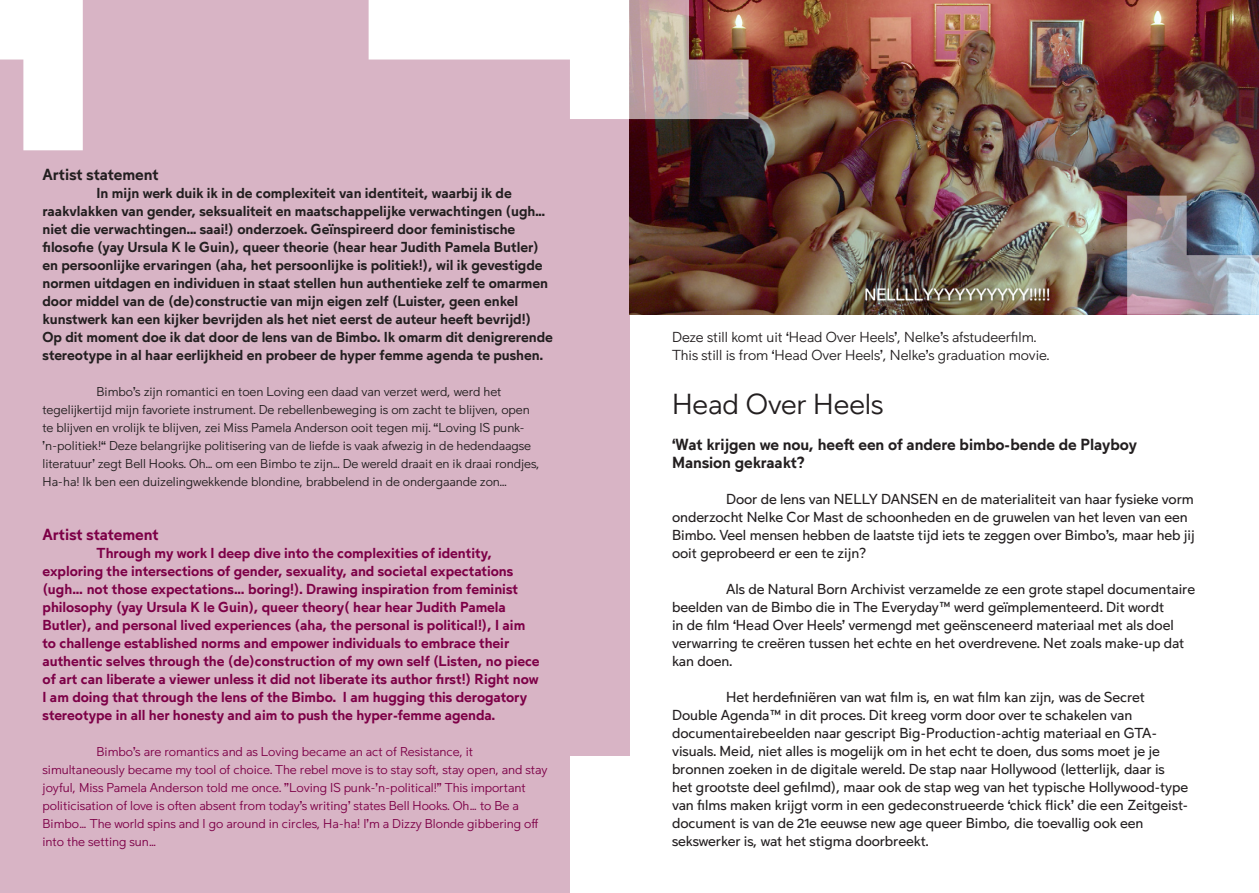
<style>
.page{position:relative;width:1259px;height:893px;background:#fff}
.page>*{position:absolute;margin:0;border:0;box-sizing:border-box;transform-origin:0 0}
.t1{font:300 27px "Left 3.5";color:#231f20}
.t2{font:700 15px/18px "Left 3.5";letter-spacing:-.005em;color:#231f20}
.t3{font:700 15px "Left 3.5";color:#7d0047}
.t4{font:13.5px/18px "Left 3.5";letter-spacing:-.005em;color:#231f20}
.t5{font:700 13.5px/18px "Left 3.5";letter-spacing:-.005em;color:#231f20}
.t6{font:700 13.5px/18px "Left 3.5";letter-spacing:-.005em;color:#7d0047}
.t7{font:300 13.5px "Left 3.5";color:#231f20}
.t8{font:300 12px/18px "Left 3.5";letter-spacing:-.005em;color:#231f20}
.t9{font:300 12px/18px "Left 3.5";color:#7d0047}
</style>
<div class="page">
<div style="left:0;top:0;width:629px;height:893px;background:#d8b4c5"></div>
<img style="left:629px;top:0;width:630px;height:315px">
<img style="left:1127px;top:196px;width:132px;height:119px">
<svg style="left:369px;top:0;width:379px;height:119px"></svg>
<svg style="left:0;top:0;width:83px;height:150px"></svg>
<div style="left:570px;top:756px;width:69px;height:137px;background:#fff"></div>
<p class="t2" style="left:43px;top:167px;width:118px">Artist statement</p>
<p class="t5" style="left:43px;top:185px;width:512px;text-indent:54px">In mijn werk duik ik in de complexiteit van identiteit, waarbij ik de raakvlakken van gender, seksualiteit en maatschappelijke verwachtingen (ugh... niet die verwachtingen... saai!) onderzoek. Geïnspireerd door feministische filosofie (yay Ursula K le Guin), queer theorie (hear hear Judith Pamela Butler) en persoonlijke ervaringen (aha, het persoonlijke is politiek!), wil ik gevestigde normen uitdagen en individuen in staat stellen hun authentieke zelf te omarmen door middel van de (de)constructie van mijn eigen zelf (Luister, geen enkel kunstwerk kan een kijker bevrijden als het niet eerst de auteur heeft bevrijd!)<br>Op dit moment doe ik dat door de lens van de Bimbo. Ik omarm dit denigrerende stereotype in al haar eerlijkheid en probeer de hyper femme agenda te pushen.</p>
<p class="t8" style="left:43px;top:384px;width:499px;text-indent:54px">Bimbo’s zijn romantici en toen Loving een daad van verzet werd, werd het tegelijkertijd mijn favoriete instrument. De rebellenbeweging is om zacht te blijven, open te blijven en vrolijk te blijven, zei Miss Pamela Anderson ooit tegen mij. “Loving IS punk-’n-politiek!“ Deze belangrijke politisering van de liefde is vaak afwezig in de hedendaagse literatuur’ zegt Bell Hooks. Oh... om een Bimbo te zijn... De wereld draait en ik draai rondjes, Ha-ha! Ik ben een duizelingwekkende blondine, brabbelend in de ondergaande zon...</p>
<p class="t3" style="left:43px;top:524px;width:118px">Artist statement</p>
<p class="t6" style="left:43px;top:545px;width:498px;text-indent:54px">Through my work I deep dive into the complexities of identity, exploring the intersections of gender, sexuality, and societal expectations (ugh… not those expectations… boring!). Drawing inspiration from feminist philosophy (yay Ursula K le Guin), queer theory( hear hear Judith Pamela Butler), and personal lived experiences (aha, the personal is political!), I aim to challenge established norms and empower individuals to embrace their authentic selves through the (de)construction of my own self (Listen, no piece of art can liberate a viewer unless it did not liberate its author first!) Right now I am doing that through the lens of the Bimbo. I am hugging this derogatory stereotype in all her honesty and aim to push the hyper-femme agenda.</p>
<p class="t9" style="left:43px;top:744px;width:506px;text-indent:54px">Bimbo’s are romantics and as Loving became an act of Resistance, it simultaneously became my tool of choice. The rebel move is to stay soft, stay open, and stay joyful, Miss Pamela Anderson told me once. ”Loving IS punk-’n-political!” This important politicisation of love is often absent from today’s writing’ states Bell Hooks. Oh… to Be a Bimbo… The world spins and I go around in circles, Ha-ha! I’m a Dizzy Blonde gibbering off into the setting sun…</p>
<p class="t7" style="left:672px;top:328px;width:366px">Deze still komt uit ‘Head Over Heels’, Nelke’s afstudeerfilm.</p>
<p class="t7" style="left:672px;top:346px;width:379px">This still is from ‘Head Over Heels’, Nelke’s graduation movie.</p>
<p class="t1" style="left:672px;top:387px;width:213px">Head Over Heels</p>
<p class="t2" style="left:672px;top:437px;width:466px">‘Wat krijgen we nou, heeft een of andere bimbo-bende de Playboy<br>Mansion gekraakt?</p>
<p class="t4" style="left:672px;top:491px;width:524px;text-indent:54px">Door de lens van NELLY DANSEN en de materialiteit van haar fysieke vorm onderzocht Nelke Cor Mast de schoonheden en de gruwelen van het leven van een Bimbo. Veel mensen hebben de laatste tijd iets te zeggen over Bimbo’s, maar heb jij ooit geprobeerd er een te zijn?</p>
<p class="t4" style="left:672px;top:581px;width:524px;text-indent:54px">Als de Natural Born Archivist verzamelde ze een grote stapel documentaire beelden van de Bimbo die in The Everyday™ werd geïmplementeerd. Dit wordt<br>in de film ‘Head Over Heels’ vermengd met geënsceneerd materiaal met als doel verwarring te creëren tussen het echte en het overdrevene. Net zoals make-up dat kan doen.</p>
<p class="t4" style="left:672px;top:689px;width:518px;text-indent:54px">Het herdefiniëren van wat film is, en wat film kan zijn, was de Secret Double Agenda™ in dit proces. Dit kreeg vorm door over te schakelen van documentairebeelden naar gescript Big-Production-achtig materiaal en GTA&shy;visuals. Meid, niet alles is mogelijk om in het echt te doen, dus soms moet je je bronnen zoeken in de digitale wereld. De stap naar Hollywood (letterlijk, daar is het grootste deel gefilmd), maar ook de stap weg van het typische Hollywood-type van films maken krijgt vorm in een gedeconstrueerde ‘chick flick’ die een Zeitgeist&shy;document is van de 21e eeuwse new age queer Bimbo, die toevallig ook een sekswerker is, wat het stigma doorbreekt.</p>
</div>
